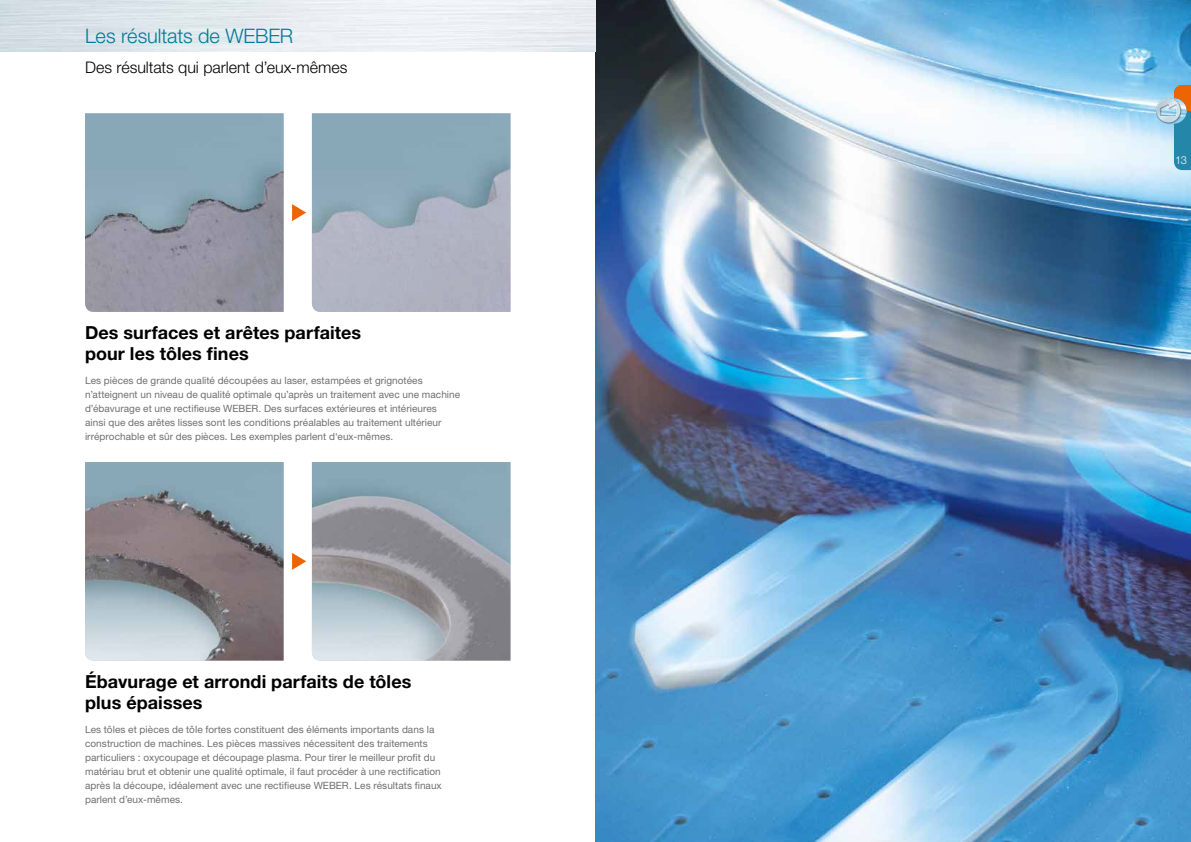
<style>
.page{position:relative;width:1191px;height:842px;background:#fff}
.page>*{position:absolute;margin:0;border:0;box-sizing:border-box;transform-origin:0 0}
.t1{font:300 20px "Helvetica Neue LT Std";letter-spacing:-.005em;color:#00799b}
.t2{font:700 18px/21.6px "Helvetica Neue LT Std";letter-spacing:.005em;color:#000}
.t3{font:300 16px "Helvetica Neue LT Std";color:#000}
.t4{font:300 11px "Helvetica Neue LT Std";color:#fff}
.t5{font:10px/14px "Helvetica Neue LT Std";letter-spacing:.005em;color:#6f6f6e}
</style>
<div class="page">
<img style="left:595px;top:0;width:596px;height:842px">
<svg style="left:292px;top:204px;width:14px;height:17px"></svg>
<svg style="left:292px;top:553px;width:14px;height:17px"></svg>
<img style="left:312px;top:462px;width:198px;height:198px">
<img style="left:85px;top:462px;width:198px;height:198px">
<img style="left:312px;top:113px;width:198px;height:199px">
<img style="left:85px;top:113px;width:198px;height:199px">
<svg style="left:1174px;top:111px;width:17px;height:59px"></svg>
<svg style="left:1174px;top:85px;width:17px;height:26px"></svg>
<img style="left:1154px;top:96px;width:28px;height:29px">
<h1 class="t1" style="left:85px;top:23px;width:210px">Les résultats de WEBER</h1>
<h3 class="t3" style="left:85px;top:57px;width:264px">Des résultats qui parlent d’eux-mêmes</h3>
<h2 class="t2" style="left:85px;top:321px;width:278px">Des surfaces et arêtes parfaites pour les tôles fines</h2>
<p class="t5" style="left:85px;top:373px;width:376px">Les pièces de grande qualité découpées au laser, estampées et grignotées n’atteignent un niveau de qualité optimale qu’après un traitement avec une machine d’ébavurage et une rectifieuse WEBER. Des surfaces extérieures et intérieures<br>ainsi que des arêtes lisses sont les conditions préalables au traitement ultérieur irréprochable et sûr des pièces. Les exemples parlent d‘eux-mêmes.</p>
<h2 class="t2" style="left:85px;top:670px;width:328px">Ébavurage et arrondi parfaits de tôles plus épaisses</h2>
<p class="t5" style="left:85px;top:722px;width:358px">Les tôles et pièces de tôle fortes constituent des éléments importants dans la construction de machines. Les pièces massives nécessitent des traitements particuliers : oxycoupage et découpage plasma. Pour tirer le meilleur profit du matériau brut et obtenir une qualité optimale, il faut procéder à une rectification après la découpe, idéalement avec une rectifieuse WEBER. Les résultats finaux parlent d’eux-mêmes.</p>
<p class="t4" style="left:1175px;top:153px;width:13px">13</p>
</div>
